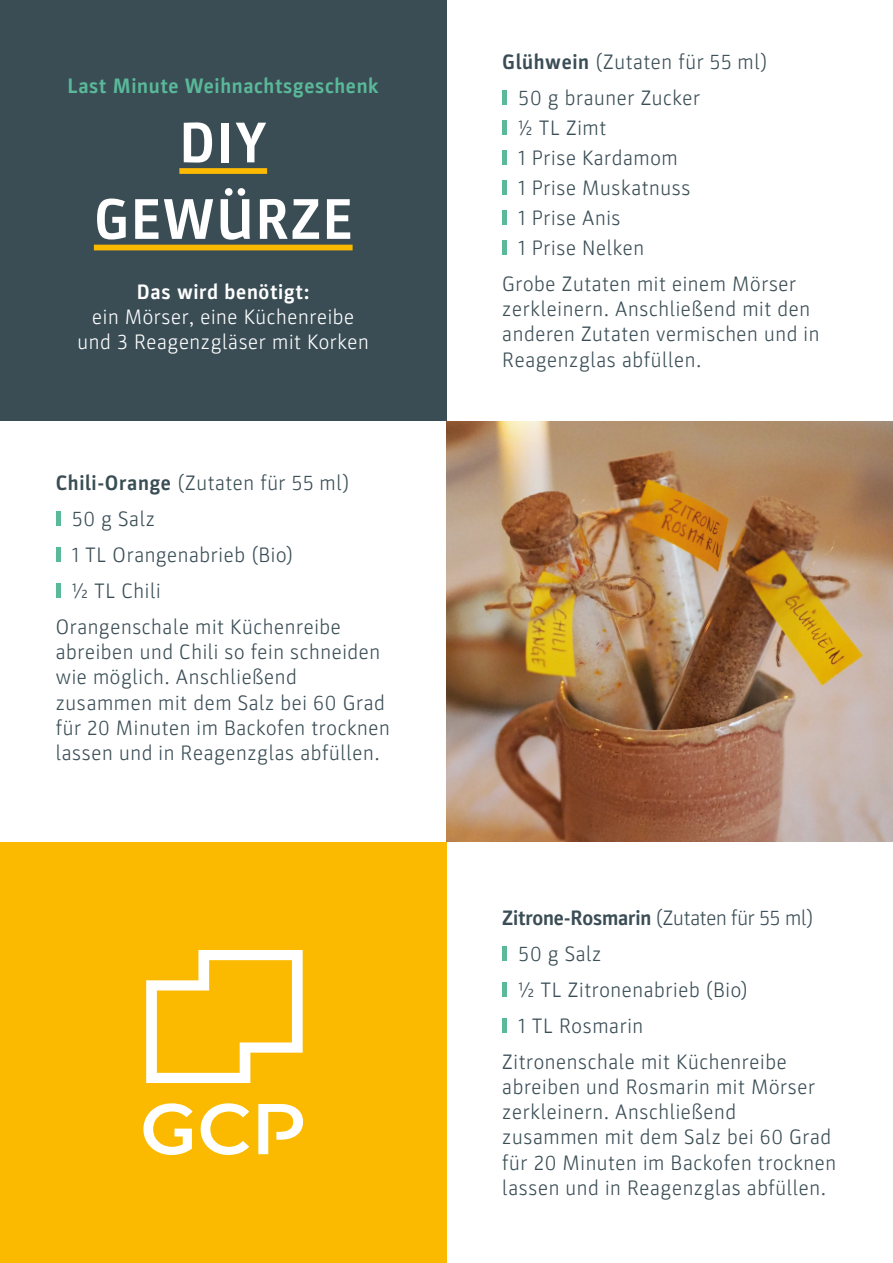
<style>
.page{position:relative;width:893px;height:1263px;background:#fff}
.page>*{position:absolute;margin:0;border:0;box-sizing:border-box;transform-origin:0 0}
.t1{font:700 57.75px/76.5px "Parka";letter-spacing:.03em;color:#fff;text-align:center}
.t2{font:300 21px/25.2px "Parka";letter-spacing:.03em;color:#3a4d55}
.t3{font:300 21px/25.2px "Parka";letter-spacing:.03em;color:#fff;text-align:center}
.t4{font:700 21px "Parka";letter-spacing:-.01em;color:#3a4d55}
.t5{font:700 21px "Parka";letter-spacing:.03em;color:#59b999}
.t6{font:700 21px "Parka";letter-spacing:.03em;color:#fff}
.s1{font-weight:700}
.s2{font-weight:300}
</style>
<div class="page">
<div style="left:0;top:842px;width:446px;height:421px;background:#fbba00"></div>
<svg style="left:143px;top:1103px;width:160px;height:52px"></svg>
<svg style="left:146px;top:950px;width:157px;height:133px"></svg>
<div style="left:0;top:0;width:446px;height:421px;background:#3a4d55"></div>
<img style="left:446px;top:421px;width:447px;height:421px">
<hr style="left:56px;top:511px;width:4px;height:15px;background:#59b999">
<hr style="left:56px;top:547px;width:4px;height:15px;background:#59b999">
<hr style="left:56px;top:583px;width:4px;height:15px;background:#59b999">
<div style="left:502px;top:946px;width:5px;height:15px;background:#59b999"></div>
<div style="left:502px;top:982px;width:5px;height:15px;background:#59b999"></div>
<div style="left:502px;top:1018px;width:5px;height:15px;background:#59b999"></div>
<div style="left:502px;top:90px;width:5px;height:15px;background:#59b999"></div>
<div style="left:502px;top:120px;width:5px;height:15px;background:#59b999"></div>
<div style="left:502px;top:150px;width:5px;height:15px;background:#59b999"></div>
<div style="left:502px;top:180px;width:5px;height:15px;background:#59b999"></div>
<div style="left:502px;top:210px;width:5px;height:15px;background:#59b999"></div>
<div style="left:502px;top:240px;width:5px;height:15px;background:#59b999"></div>
<div style="left:179px;top:168px;width:88px;height:6px;background:#fbba00"></div>
<div style="left:94px;top:245px;width:259px;height:5px;background:#fbba00"></div>
<p class="t5" style="left:68px;top:74px;width:313px">Last Minute Weihnachtsgeschenk</p>
<h1 class="t1" style="left:94px;top:105px;width:260px">DIY<br>GEWÜRZE</h1>
<p class="t6" style="left:137px;top:280px;width:174px">Das wird benötigt:</p>
<p class="t3" style="left:78px;top:304px;width:293px">ein Mörser, eine Küchenreibe und 3 Reagenzgläser mit Korken</p>
<p class="t2" style="left:56px;top:470px;width:295px"><span class="s1">Chili-Orange</span> (Zutaten für 55 ml)</p>
<p class="t2" style="left:72px;top:506px;width:84px">50 g Salz</p>
<p class="t2" style="left:72px;top:542px;width:223px">1 TL Orangenabrieb (Bio)</p>
<p class="t2" style="left:72px;top:578px;width:90px">1/2 TL Chili</p>
<p class="t2" style="left:56px;top:614px;width:287px">Orangenschale mit Küchenreibe</p>
<p class="t2" style="left:56px;top:639px;width:335px">abreiben und Chili so fein schneiden wie möglich. Anschließend zusammen mit dem Salz bei 60 Grad für 20 Minuten im Backofen trocknen lassen und in Reagenzglas abfüllen.</p>
<p class="t2" style="left:519px;top:44px;width:250px;line-height:36px;text-indent:-16px"><span class="s1">Glühwein</span> (Zutaten für 55 ml)<br>50 g brauner Zucker</p>
<p class="t2" style="left:519px;top:113px;width:174px;line-height:30px">½ TL Zimt<br>1 Prise Kardamom<br>1 Prise Muskatnuss<br>1 Prise Anis<br>1 Prise Nelken</p>
<p class="t2" style="left:502px;top:271px;width:319px">Grobe Zutaten mit einem Mörser zerkleinern. Anschließend mit den anderen Zutaten vermischen und in<br>Reagenzglas abfüllen.</p>
<p class="t4" style="left:502px;top:906px;width:313px">Zitrone-Rosmarin <span class="s2">(Zutaten für 55 ml)</span></p>
<p class="t2" style="left:519px;top:941px;width:84px">50 g Salz</p>
<p class="t2" style="left:519px;top:977px;width:231px">1/2 TL Zitronenabrieb (Bio)</p>
<p class="t2" style="left:519px;top:1013px;width:126px">1 TL Rosmarin</p>
<p class="t2" style="left:502px;top:1049px;width:286px">Zitronenschale mit Küchenreibe</p>
<p class="t2" style="left:502px;top:1074px;width:335px">abreiben und Rosmarin mit Mörser zerkleinern. Anschließend zusammen mit dem Salz bei 60 Grad für 20 Minuten im Backofen trocknen lassen und in Reagenzglas abfüllen.</p>
</div>
